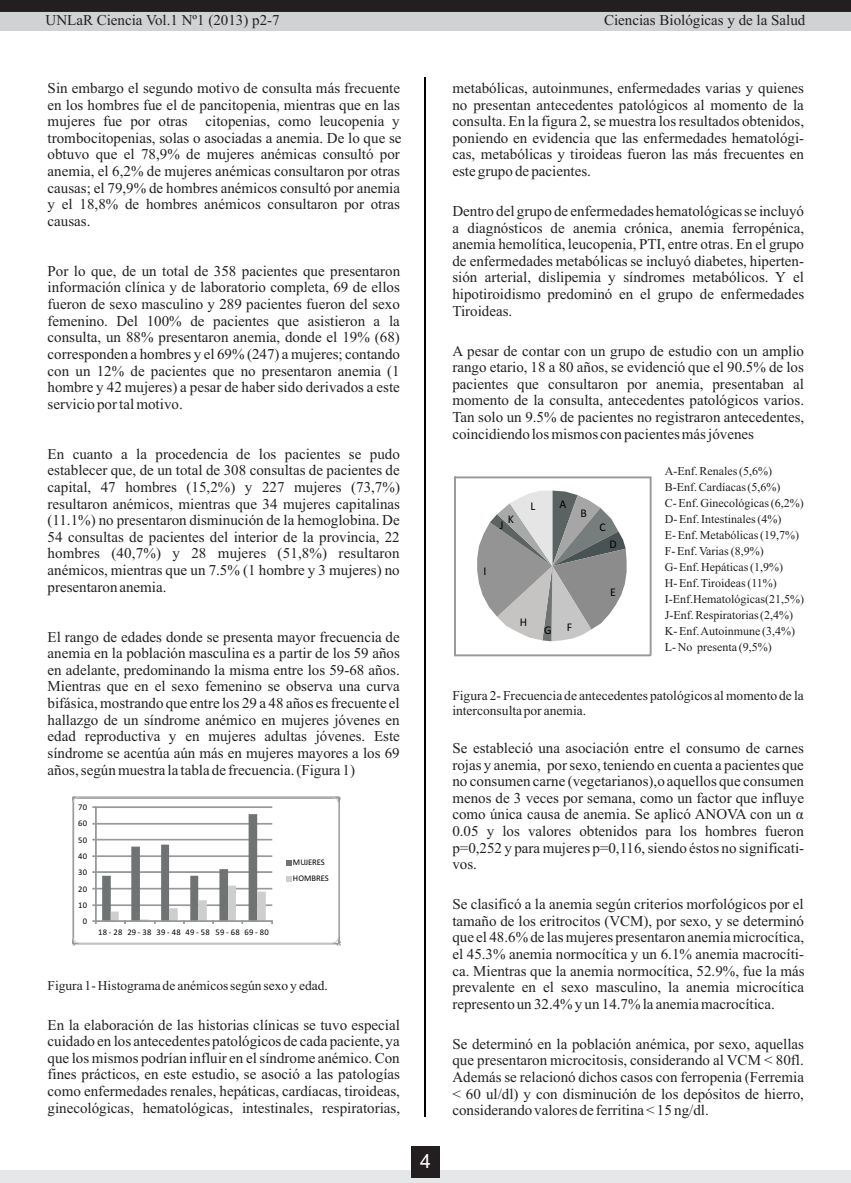
<style>
.page{position:relative;width:851px;height:1183px;background:#fff}
.page>*{position:absolute;margin:0;border:0;box-sizing:border-box;transform-origin:0 0}
.t1{font:19.5px "Arial";color:#fff}
.t2{font:15px/16.6px "Times New Roman";color:#231f20}
.t3{font:13.5px "Times New Roman";color:#231f20}
.t4{font:12px/15.9px "Times New Roman";color:#231f20}
.t5{font:11.85px "Calibri";color:#010202}
.t6{font:9.9px/13.2px "Calibri";letter-spacing:-.04em;color:#010202}
.t7{font:8.55px "Calibri";letter-spacing:.03em;color:#010202}
.t8{font:8.55px/15.9px "Calibri";color:#010202}
</style>
<div class="page">
<div style="left:0;top:5px;width:850px;height:25px;background:#d1d2d4"></div>
<svg style="left:0;top:0;width:850px;height:12px;background:#231f20"></svg>
<div style="left:0;top:1169px;width:850px;height:13px;background:#e6e7e9"></div>
<div style="left:411px;top:1145px;width:28px;height:32px;background:#231f20"></div>
<hr style="left:424px;top:77px;width:2px;height:1038px;background:#010202">
<svg style="left:72px;top:796px;width:269px;height:149px"></svg>
<svg style="left:453px;top:476px;width:198px;height:180px"></svg>
<p class="t2" style="left:45px;top:13px;width:236px">UNLaR Ciencia Vol.1 Nº1 (2013) p2-7</p>
<p class="t2" style="left:604px;top:13px;width:203px">Ciencias Biológicas y de la Salud</p>
<p class="t2" style="left:48px;top:81px;width:354px">Sin embargo el segundo motivo de consulta más frecuente</p>
<p class="t2" style="left:452px;top:81px;width:353px">metabólicas, autoinmunes, enfermedades varias y quienes</p>
<p class="t2" style="left:48px;top:98px;width:354px">en los hombres fue el de pancitopenia, mientras que en las</p>
<p class="t2" style="left:452px;top:98px;width:353px">no presentan antecedentes patológicos al momento de la</p>
<p class="t2" style="left:48px;top:114px;width:353px">mujeres fue por otras citopenias, como leucopenia y</p>
<p class="t2" style="left:452px;top:114px;width:353px">consulta. En la figura 2, se muestra los resultados obtenidos,</p>
<p class="t2" style="left:48px;top:131px;width:355px">trombocitopenias, solas o asociadas a anemia. De lo que se</p>
<p class="t2" style="left:452px;top:131px;width:353px">poniendo en evidencia que las enfermedades hematológi-</p>
<p class="t2" style="left:48px;top:147px;width:354px">obtuvo que el 78,9% de mujeres anémicas consultó por</p>
<p class="t2" style="left:452px;top:147px;width:353px">cas, metabólicas y tiroideas fueron las más frecuentes en</p>
<p class="t2" style="left:48px;top:164px;width:354px">anemia, el 6,2% de mujeres anémicas consultaron por otras</p>
<p class="t2" style="left:452px;top:164px;width:140px">este grupo de pacientes.</p>
<p class="t2" style="left:48px;top:181px;width:354px">causas; el 79,9% de hombres anémicos consultó por anemia y el 18,8% de hombres anémicos consultaron por otras</p>
<p class="t2" style="left:452px;top:204px;width:353px">Dentro del grupo de enfermedades hematológicas se incluyó</p>
<p class="t2" style="left:48px;top:214px;width:44px">causas.</p>
<p class="t2" style="left:452px;top:220px;width:353px;text-align:justify">a diagnósticos de anemia crónica, anemia ferropénica, anemia hemolítica, leucopenia, PTI, entre otras. En el grupo de enfermedades metabólicas se incluyó diabetes, hiperten-</p>
<p class="t2" style="left:48px;top:264px;width:354px">Por lo que, de un total de 358 pacientes que presentaron</p>
<p class="t2" style="left:452px;top:270px;width:353px">sión arterial, dislipemia y síndromes metabólicos. Y el</p>
<p class="t2" style="left:48px;top:280px;width:354px">información clínica y de laboratorio completa, 69 de ellos</p>
<p class="t2" style="left:452px;top:287px;width:353px">hipotiroidismo predominó en el grupo de enfermedades</p>
<p class="t2" style="left:48px;top:297px;width:354px">fueron de sexo masculino y 289 pacientes fueron del sexo</p>
<p class="t2" style="left:452px;top:304px;width:61px">Tiroideas.</p>
<p class="t2" style="left:48px;top:313px;width:354px;text-align:justify">femenino. Del 100% de pacientes que asistieron a la consulta, un 88% presentaron anemia, donde el 19% (68) corresponden a hombres y el 69% (247) a mujeres; contando</p>
<p class="t2" style="left:452px;top:343px;width:353px">A pesar de contar con un grupo de estudio con un amplio</p>
<p class="t2" style="left:48px;top:363px;width:353px">con un 12% de pacientes que no presentaron anemia (1</p>
<p class="t2" style="left:452px;top:360px;width:353px">rango etario, 18 a 80 años, se evidenció que el 90.5% de los</p>
<p class="t2" style="left:48px;top:380px;width:354px">hombre y 42 mujeres) a pesar de haber sido derivados a este</p>
<p class="t2" style="left:452px;top:377px;width:353px">pacientes que consultaron por anemia, presentaban al momento de la consulta, antecedentes patológicos varios.</p>
<p class="t2" style="left:48px;top:397px;width:137px">servicio por tal motivo.</p>
<p class="t2" style="left:452px;top:410px;width:353px">Tan solo un 9.5% de pacientes no registraron antecedentes, coincidiendo los mismos con pacientes más jóvenes</p>
<p class="t2" style="left:48px;top:446px;width:354px">En cuanto a la procedencia de los pacientes se pudo establecer que, de un total de 308 consultas de pacientes de</p>
<p class="t4" style="left:664px;top:464px;width:109px">A-Enf. Renales (5,6%)</p>
<p class="t2" style="left:48px;top:480px;width:354px">capital, 47 hombres (15,2%) y 227 mujeres (73,7%)</p>
<p class="t4" style="left:664px;top:480px;width:117px">B-Enf. Cardíacas (5,6%)</p>
<p class="t2" style="left:48px;top:496px;width:354px">resultaron anémicos, mientras que 34 mujeres capitalinas</p>
<p class="t4" style="left:664px;top:496px;width:140px">C- Enf. Ginecológicas (6,2%)</p>
<p class="t2" style="left:48px;top:513px;width:353px">(11.1%) no presentaron disminución de la hemoglobina. De</p>
<p class="t4" style="left:664px;top:512px;width:118px">D- Enf. Intestinales (4%)</p>
<p class="t2" style="left:48px;top:529px;width:353px">54 consultas de pacientes del interior de la provincia, 22</p>
<p class="t4" style="left:664px;top:528px;width:136px">E- Enf. Metabólicas (19,7%)</p>
<p class="t2" style="left:48px;top:546px;width:353px">hombres (40,7%) y 28 mujeres (51,8%) resultaron</p>
<p class="t4" style="left:664px;top:544px;width:120px">F- Enf. Varias (8,9%)<br>G- Enf. Hepáticas (1,9%)</p>
<p class="t5" style="left:559px;top:499px;width:8px">A</p>
<p class="t5" style="left:530px;top:500px;width:6px">L</p>
<p class="t5" style="left:580px;top:508px;width:8px">B</p>
<p class="t5" style="left:508px;top:514px;width:8px">K</p>
<p class="t5" style="left:499px;top:519px;width:5px">J</p>
<p class="t5" style="left:599px;top:521px;width:8px">C</p>
<p class="t5" style="left:609px;top:538px;width:9px">D</p>
<p class="t2" style="left:48px;top:563px;width:353px">anémicos, mientras que un 7.5% (1 hombre y 3 mujeres) no</p>
<p class="t5" style="left:483px;top:566px;width:4px">I</p>
<p class="t4" style="left:664px;top:576px;width:114px">H- Enf. Tiroideas (11%)</p>
<p class="t2" style="left:48px;top:579px;width:120px">presentaron anemia.</p>
<p class="t5" style="left:610px;top:587px;width:7px">E</p>
<p class="t4" style="left:664px;top:592px;width:141px">I-Enf.Hematológicas(21,5%)<br>J-Enf. Respiratorias (2,4%)<br>K- Enf. Autoinmune (3,4%)</p>
<p class="t5" style="left:519px;top:616px;width:9px">H</p>
<p class="t5" style="left:544px;top:625px;width:9px">G</p>
<p class="t5" style="left:566px;top:622px;width:7px">F</p>
<p class="t2" style="left:48px;top:629px;width:353px">El rango de edades donde se presenta mayor frecuencia de</p>
<p class="t4" style="left:664px;top:640px;width:109px">L- No presenta (9,5%)</p>
<p class="t2" style="left:48px;top:646px;width:354px;text-align:justify">anemia en la población masculina es a partir de los 59 años en adelante, predominando la misma entre los 59-68 años.<br>Mientras que en el sexo femenino se observa una curva</p>
<p class="t3" style="left:452px;top:691px;width:353px">Figura 2- Frecuencia de antecedentes patológicos al momento de la</p>
<p class="t2" style="left:48px;top:696px;width:353px">bifásica, mostrando que entre los 29 a 48 años es frecuente el</p>
<p class="t3" style="left:452px;top:705px;width:135px">interconsulta por anemia.</p>
<p class="t2" style="left:48px;top:712px;width:354px">hallazgo de un síndrome anémico en mujeres jóvenes en edad reproductiva y en mujeres adultas jóvenes. Este</p>
<p class="t2" style="left:452px;top:740px;width:353px">Se estableció una asociación entre el consumo de carnes</p>
<p class="t2" style="left:48px;top:745px;width:353px">síndrome se acentúa aún más en mujeres mayores a los 69</p>
<p class="t2" style="left:452px;top:757px;width:353px">rojas y anemia, por sexo, teniendo en cuenta a pacientes que</p>
<p class="t2" style="left:48px;top:762px;width:309px">años, según muestra la tabla de frecuencia. (Figura 1)</p>
<p class="t2" style="left:452px;top:774px;width:353px;text-align:justify">no consumen carne (vegetarianos),o aquellos que consumen menos de 3 veces por semana, como un factor que influye como única causa de anemia. Se aplicó ANOVA con un á 0.05 y los valores obtenidos para los hombres fueron p=0,252 y para mujeres p=0,116, siendo éstos no significati&shy;vos.</p>
<p class="t2" style="left:452px;top:897px;width:354px;text-align:justify">Se clasificó a la anemia según criterios morfológicos por el tamaño de los eritrocitos (VCM), por sexo, y se determinó que el 48.6% de las mujeres presentaron anemia microcítica, el 45.3% anemia normocítica y un 6.1% anemia macrocíti&shy;ca. Mientras que la anemia normocítica, 52.9%, fue la más</p>
<p class="t7" style="left:78px;top:803px;width:10px">70</p>
<p class="t7" style="left:78px;top:819px;width:10px">60</p>
<p class="t7" style="left:78px;top:836px;width:10px">50</p>
<p class="t7" style="left:78px;top:852px;width:10px">40</p>
<p class="t6" style="left:75px;top:851px;width:28px">49- 58<br>59- 68</p>
<p class="t8" style="left:293px;top:854px;width:37px">MUJERES<br>HOMBRES</p>
<p class="t7" style="left:78px;top:868px;width:10px">30</p>
<p class="t7" style="left:78px;top:885px;width:10px">20</p>
<p class="t7" style="left:78px;top:900px;width:10px">10</p>
<p class="t7" style="left:83px;top:917px;width:6px">0</p>
<p class="t7" style="left:98px;top:928px;width:172px">18-28 29-38 39-48 49-58 59-68 69-80</p>
<p class="t3" style="left:47px;top:980px;width:282px">Figura 1- Histograma de anémicos según sexo y edad.</p>
<p class="t2" style="left:452px;top:980px;width:353px">prevalente en el sexo masculino, la anemia microcítica represento un 32.4% y un 14.7% la anemia macrocítica.</p>
<p class="t2" style="left:47px;top:1017px;width:354px">En la elaboración de las historias clínicas se tuvo especial cuidado en los antecedentes patológicos de cada paciente, ya</p>
<p class="t2" style="left:452px;top:1036px;width:353px">Se determinó en la población anémica, por sexo, aquellas</p>
<p class="t2" style="left:47px;top:1050px;width:354px">que los mismos podrían influir en el síndrome anémico. Con</p>
<p class="t2" style="left:452px;top:1053px;width:353px">que presentaron microcitosis, considerando al VCM &lt; 80fl.</p>
<p class="t2" style="left:47px;top:1067px;width:354px">fines prácticos, en este estudio, se asoció a las patologías</p>
<p class="t2" style="left:452px;top:1069px;width:353px">Además se relacionó dichos casos con ferropenia (Ferremia</p>
<p class="t2" style="left:47px;top:1083px;width:354px">como enfermedades renales, hepáticas, cardíacas, tiroideas,</p>
<p class="t2" style="left:452px;top:1086px;width:353px">&lt; 60 ul/dl) y con disminución de los depósitos de hierro,</p>
<p class="t2" style="left:47px;top:1100px;width:354px">ginecológicas, hematológicas, intestinales, respiratorias,</p>
<p class="t2" style="left:452px;top:1103px;width:258px">considerando valores de ferritina &lt; 15 ng/dl.</p>
<h1 class="t1" style="left:420px;top:1153px;width:12px">4</h1>
</div>
